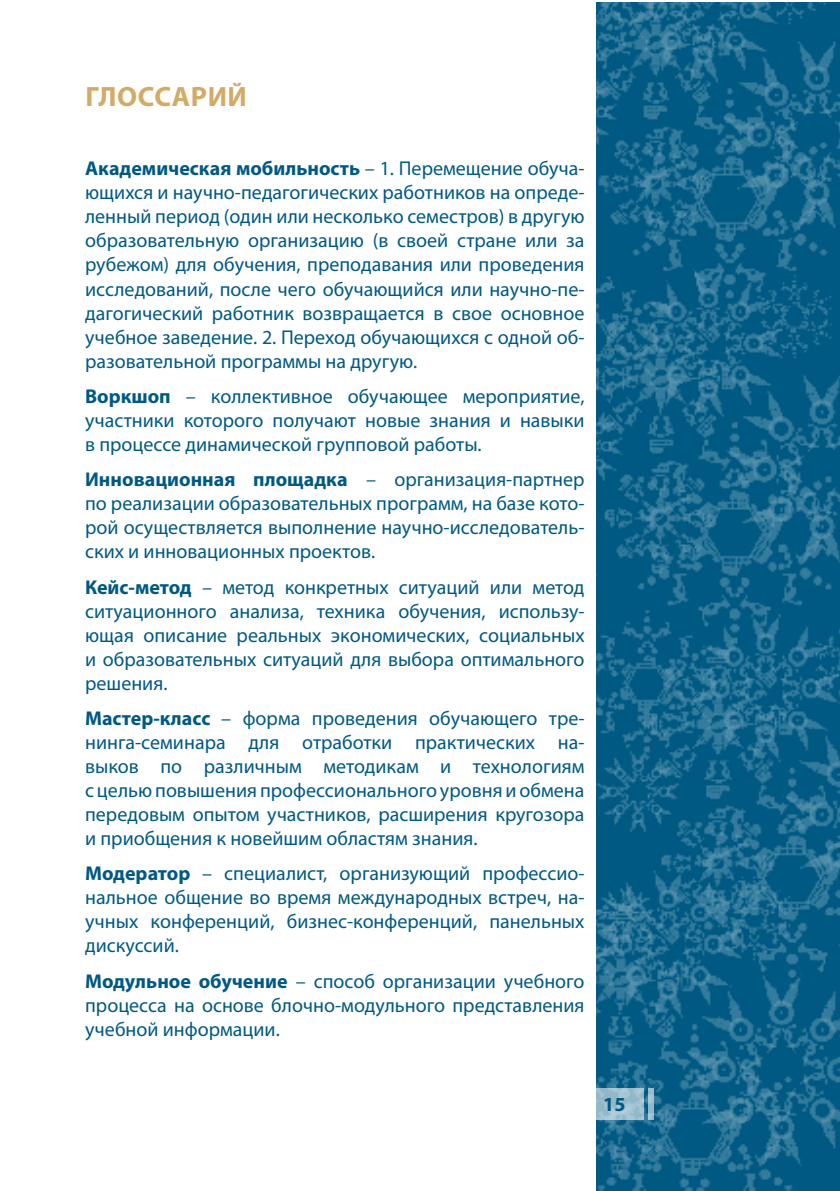
<style>
.page{position:relative;width:840px;height:1191px;background:#fff}
.page>*{position:absolute;margin:0;border:0;box-sizing:border-box;transform-origin:0 0}
.t1{font:700 28px "Myriad Pro";letter-spacing:.02em;color:#d2ab67}
.t2{font:20px/24px "Myriad Pro";color:#005983;text-align:justify}
.t3{font:700 20px "Myriad Pro";color:#005983}
.s1{font-weight:700}
</style>
<div class="page">
<img style="left:596px;top:2px;width:243px;height:1189px">
<svg style="left:596px;top:1089px;width:47px;height:31px"></svg>
<svg style="left:648px;top:1089px;width:6px;height:31px"></svg>
<h1 class="t1" style="left:85px;top:78px;width:163px">ГЛОССАРИЙ</h1>
<p class="t2" style="left:85px;top:156px;width:500px"><span class="s1">Академическая мобильность</span> – 1. Перемещение обуча&shy;ющихся и научно-педагогических работников на опреде&shy;ленный период (один или несколько семестров) в другую образовательную организацию (в своей стране или за рубежом) для обучения, преподавания или проведения исследований, после чего обучающийся или научно-пе&shy;дагогический работник возвращается в свое основное учебное заведение. 2. Переход обучающихся с одной об&shy;разовательной программы на другую.</p>
<p class="t2" style="left:85px;top:384px;width:500px"><span class="s1">Воркшоп</span> – коллективное обучающее мероприятие, участники которого получают новые знания и навыки в процессе динамической групповой работы.</p>
<p class="t2" style="left:85px;top:467px;width:500px"><span class="s1">Инновационная площадка</span> – организация-партнер по реализации образовательных программ, на базе кото&shy;рой осуществляется выполнение научно-исследователь&shy;ских и инновационных проектов.</p>
<p class="t2" style="left:85px;top:574px;width:500px"><span class="s1">Кейс-метод</span> – метод конкретных ситуаций или метод ситуационного анализа, техника обучения, использу&shy;ющая описание реальных экономических, социальных и образовательных ситуаций для выбора оптимального решения.</p>
<p class="t2" style="left:85px;top:706px;width:500px"><span class="s1">Мастер-класс</span> – форма проведения обучающего тре&shy;нинга-семинара для отработки практических на&shy;выков по различным методикам и технологиям с целью повышения профессионального уровня и обмена передовым опытом участников, расширения кругозора и приобщения к новейшим областям знания.</p>
<p class="t2" style="left:85px;top:861px;width:500px"><span class="s1">Модератор</span> – специалист, организующий профессио&shy;нальное общение во время международных встреч, на&shy;учных конференций, бизнес-конференций, панельных дискуссий.</p>
<p class="t2" style="left:85px;top:968px;width:500px"><span class="s1">Модульное обучение</span> – способ организации учебного процесса на основе блочно-модульного представления учебной информации.</p>
<p class="t3" style="left:603px;top:1090px;width:24px">15</p>
</div>
